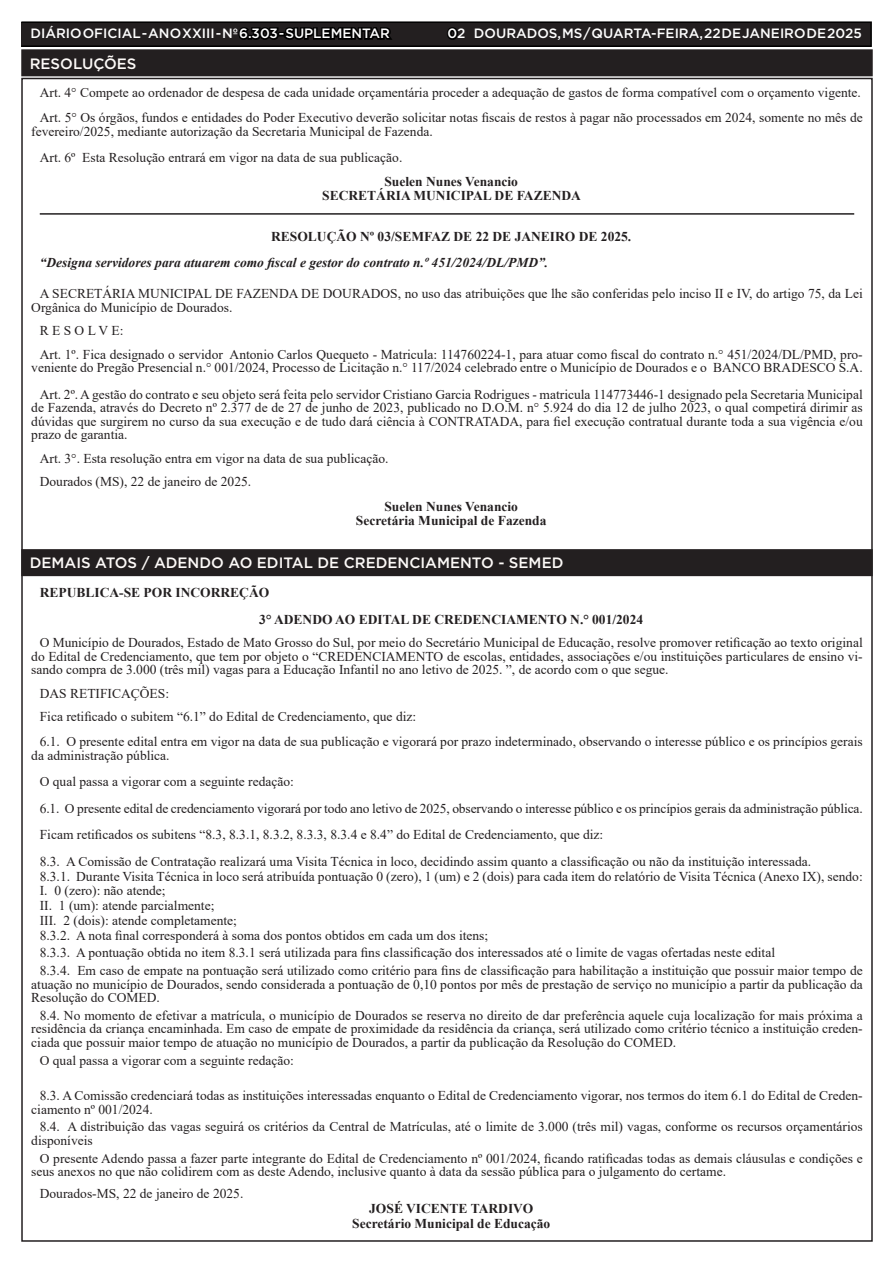
<style>
.page{position:relative;width:893px;height:1263px;background:#fff}
.page>*{position:absolute;margin:0;border:0;box-sizing:border-box;transform-origin:0 0}
.TEXTO{font:500 15px "Gotham";color:#fdfaf8}
.TEXTO-2{font:13.5px/13.5px "Times New Roman";color:#231f20}
.TEXTO-3{font:700 13.5px "Times New Roman";color:#231f20}
.t1{font:500 13.5px "Gotham";color:#fff}
.TEXTO-4{font:italic 700 13.5px "Times New Roman";color:#231f20}
.s1{color:#000}
</style>
<div class="page">
<div style="left:21px;top:22px;width:850px;height:24px;background:#231f20"></div>
<div style="left:21px;top:21px;width:851px;height:26px;border:2px solid #000"></div>
<hr style="left:40px;top:213px;width:814px;height:2px;background:#231f20">
<div style="left:23px;top:51px;width:848px;height:23px;background:#231f20"></div>
<div style="left:21px;top:49px;width:852px;height:27px;border:4px solid #231f20"></div>
<div style="left:23px;top:551px;width:848px;height:23px;background:#231f20"></div>
<div style="left:21px;top:549px;width:852px;height:27px;border:4px solid #231f20"></div>
<p class="t1" style="left:31px;top:25px;width:361px">DIÁRIO OFICIAL - ANO XXIII - Nº <span class="s1">6.303 - SUPLEMENTAR</span></p>
<p class="t1" style="left:448px;top:25px;width:416px"><span class="s1">0</span>2 DOURADOS, MS / QUARTA-FEIRA, 22 DE JANEIRO DE 2025</p>
<p class="TEXTO" style="left:30px;top:53px;width:108px">RESOLUÇÕES</p>
<p class="TEXTO-2" style="left:40px;top:85px;width:823px">Art. 4° Compete ao ordenador de despesa de cada unidade orçamentária proceder a adequação de gastos de forma compatível com o orçamento vigente.</p>
<p class="TEXTO-2" style="left:31px;top:110px;width:833px;text-indent:9px">Art. 5° Os órgãos, fundos e entidades do Poder Executivo deverão solicitar notas fiscais de restos à pagar não processados em 2024, somente no mês de fevereiro/2025, mediante autorização da Secretaria Municipal de Fazenda.</p>
<p class="TEXTO-2" style="left:40px;top:150px;width:364px">Art. 6º Esta Resolução entrará em vigor na data de sua publicação.</p>
<p class="TEXTO-3" style="left:384px;top:171px;width:135px">Suelen Nunes Venancio</p>
<p class="TEXTO-3" style="left:322px;top:186px;width:260px">SECRETÁRIA MUNICIPAL DE FAZENDA</p>
<p class="TEXTO-3" style="left:271px;top:227px;width:362px">RESOLUÇÃO Nº 03/SEMFAZ DE 22 DE JANEIRO DE 2025.</p>
<p class="TEXTO-4" style="left:40px;top:253px;width:510px">“Designa servidores para atuarem como fiscal e gestor do contrato n.º 451/2024/DL/PMD”.</p>
<p class="TEXTO-2" style="left:31px;top:287px;width:833px;text-indent:9px">A SECRETÁRIA MUNICIPAL DE FAZENDA DE DOURADOS, no uso das atribuições que lhe são conferidas pelo inciso II e IV, do artigo 75, da Lei<br>Orgânica do Município de Dourados.</p>
<p class="TEXTO-2" style="left:40px;top:324px;width:85px">R E S O L V E:</p>
<p class="TEXTO-2" style="left:31px;top:347px;width:833px;text-align:right">Art. 1º. Fica designado o servidor Antonio Carlos Quequeto - Matricula: 114760224-1, para atuar como fiscal do contrato n.° 451/2024/DL/PMD, pro&shy;veniente do Pregão Presencial n.° 001/2024, Processo de Licitação n.° 117/2024 celebrado entre o Município de Dourados e o BANCO BRADESCO S.A.</p>
<p class="TEXTO-2" style="left:31px;top:387px;width:833px;text-align:justify;text-indent:9px">Art. 2º. A gestão do contrato e seu objeto será feita pelo servidor Cristiano Garcia Rodrigues - matricula 114773446-1 designado pela Secretaria Municipal de Fazenda, através do Decreto nº 2.377 de de 27 de junho de 2023, publicado no D.O.M. n° 5.924 do dia 12 de julho 2023, o qual competirá dirimir as dúvidas que surgirem no curso da sua execução e de tudo dará ciência à CONTRATADA, para fiel execução contratual durante toda a sua vigência e/ou prazo de garantia.</p>
<p class="TEXTO-2" style="left:40px;top:451px;width:350px">Art. 3°. Esta resolução entra em vigor na data de sua publicação.</p>
<p class="TEXTO-2" style="left:40px;top:475px;width:213px">Dourados (MS), 22 de janeiro de 2025.</p>
<p class="TEXTO-3" style="left:384px;top:497px;width:135px">Suelen Nunes Venancio</p>
<p class="TEXTO-3" style="left:356px;top:510px;width:192px">Secretária Municipal de Fazenda</p>
<p class="TEXTO" style="left:30px;top:553px;width:535px">DEMAIS ATOS / ADENDO AO EDITAL DE CREDENCIAMENTO - SEMED</p>
<p class="TEXTO-3" style="left:40px;top:583px;width:231px">REPUBLICA-SE POR INCORREÇÃO</p>
<p class="TEXTO-3" style="left:259px;top:609px;width:385px">3° ADENDO AO EDITAL DE CREDENCIAMENTO N.° 001/2024</p>
<p class="TEXTO-2" style="left:31px;top:635px;width:833px;text-align:justify;text-indent:9px">O Município de Dourados, Estado de Mato Grosso do Sul, por meio do Secretário Municipal de Educação, resolve promover retificação ao texto original do Edital de Credenciamento, que tem por objeto o “CREDENCIAMENTO de escolas, entidades, associações e/ou instituições particulares de ensino vi&shy;sando compra de 3.000 (três mil) vagas para a Educação Infantil no ano letivo de 2025. ”, de acordo com o que segue.</p>
<p class="TEXTO-2" style="left:40px;top:686px;width:131px">DAS RETIFICAÇÕES:</p>
<p class="TEXTO-2" style="left:40px;top:709px;width:378px">Fica retificado o subitem “6.1” do Edital de Credenciamento, que diz:</p>
<p class="TEXTO-2" style="left:31px;top:734px;width:833px;text-indent:9px">6.1. O presente edital entra em vigor na data de sua publicação e vigorará por prazo indeterminado, observando o interesse público e os princípios gerais da administração pública.</p>
<p class="TEXTO-2" style="left:40px;top:774px;width:256px">O qual passa a vigorar com a seguinte redação:</p>
<p class="TEXTO-2" style="left:40px;top:801px;width:825px">6.1. O presente edital de credenciamento vigorará por todo ano letivo de 2025, observando o interesse público e os princípios gerais da administração pública.</p>
<p class="TEXTO-2" style="left:40px;top:828px;width:565px">Ficam retificados os subitens “8.3, 8.3.1, 8.3.2, 8.3.3, 8.3.4 e 8.4” do Edital de Credenciamento, que diz:</p>
<p class="TEXTO-2" style="left:40px;top:854px;width:773px">8.3. A Comissão de Contratação realizará uma Visita Técnica in loco, decidindo assim quanto a classificação ou não da instituição interessada.</p>
<p class="TEXTO-2" style="left:40px;top:869px;width:824px">8.3.1. Durante Visita Técnica in loco será atribuída pontuação 0 (zero), 1 (um) e 2 (dois) para cada item do relatório de Visita Técnica (Anexo IX), sendo:</p>
<p class="TEXTO-2" style="left:40px;top:884px;width:127px">I. 0 (zero): não atende;</p>
<p class="TEXTO-2" style="left:40px;top:898px;width:176px">II. 1 (um): atende parcialmente;</p>
<p class="TEXTO-2" style="left:40px;top:913px;width:199px">III. 2 (dois): atende completamente;</p>
<p class="TEXTO-2" style="left:40px;top:928px;width:450px">8.3.2. A nota final corresponderá à soma dos pontos obtidos em cada um dos itens;</p>
<p class="TEXTO-2" style="left:40px;top:946px;width:737px">8.3.3. A pontuação obtida no item 8.3.1 será utilizada para fins classificação dos interessados até o limite de vagas ofertadas neste edital</p>
<p class="TEXTO-2" style="left:31px;top:963px;width:833px;text-align:justify;text-indent:9px">8.3.4. Em caso de empate na pontuação será utilizado como critério para fins de classificação para habilitação a instituição que possuir maior tempo de atuação no município de Dourados, sendo considerada a pontuação de 0,10 pontos por mês de prestação de serviço no município a partir da publicação da Resolução do COMED.</p>
<p class="TEXTO-2" style="left:31px;top:1008px;width:833px;text-align:justify;text-indent:9px">8.4. No momento de efetivar a matrícula, o município de Dourados se reserva no direito de dar preferência aquele cuja localização for mais próxima a residência da criança encaminhada. Em caso de empate de proximidade da residência da criança, será utilizado como critério técnico a instituição creden&shy;ciada que possuir maior tempo de atuação no município de Dourados, a partir da publicação da Resolução do COMED.</p>
<p class="TEXTO-2" style="left:40px;top:1053px;width:256px">O qual passa a vigorar com a seguinte redação:</p>
<p class="TEXTO-2" style="left:31px;top:1088px;width:833px;text-indent:9px">8.3. A Comissão credenciará todas as instituições interessadas enquanto o Edital de Credenciamento vigorar, nos termos do item 6.1 do Edital de Creden&shy;ciamento nº 001/2024.</p>
<p class="TEXTO-2" style="left:31px;top:1120px;width:833px;text-indent:9px">8.4. A distribuição das vagas seguirá os critérios da Central de Matrículas, até o limite de 3.000 (três mil) vagas, conforme os recursos orçamentários disponíveis</p>
<p class="TEXTO-2" style="left:31px;top:1151px;width:833px;text-indent:9px">O presente Adendo passa a fazer parte integrante do Edital de Credenciamento nº 001/2024, ficando ratificadas todas as demais cláusulas e condições e seus anexos no que não colidirem com as deste Adendo, inclusive quanto à data da sessão pública para o julgamento do certame.</p>
<p class="TEXTO-2" style="left:40px;top:1186px;width:205px">Dourados-MS, 22 de janeiro de 2025.</p>
<p class="TEXTO-3" style="left:369px;top:1198px;width:166px">JOSÉ VICENTE TARDIVO</p>
<p class="TEXTO-3" style="left:352px;top:1213px;width:200px">Secretário Municipal de Educação</p>
</div>
